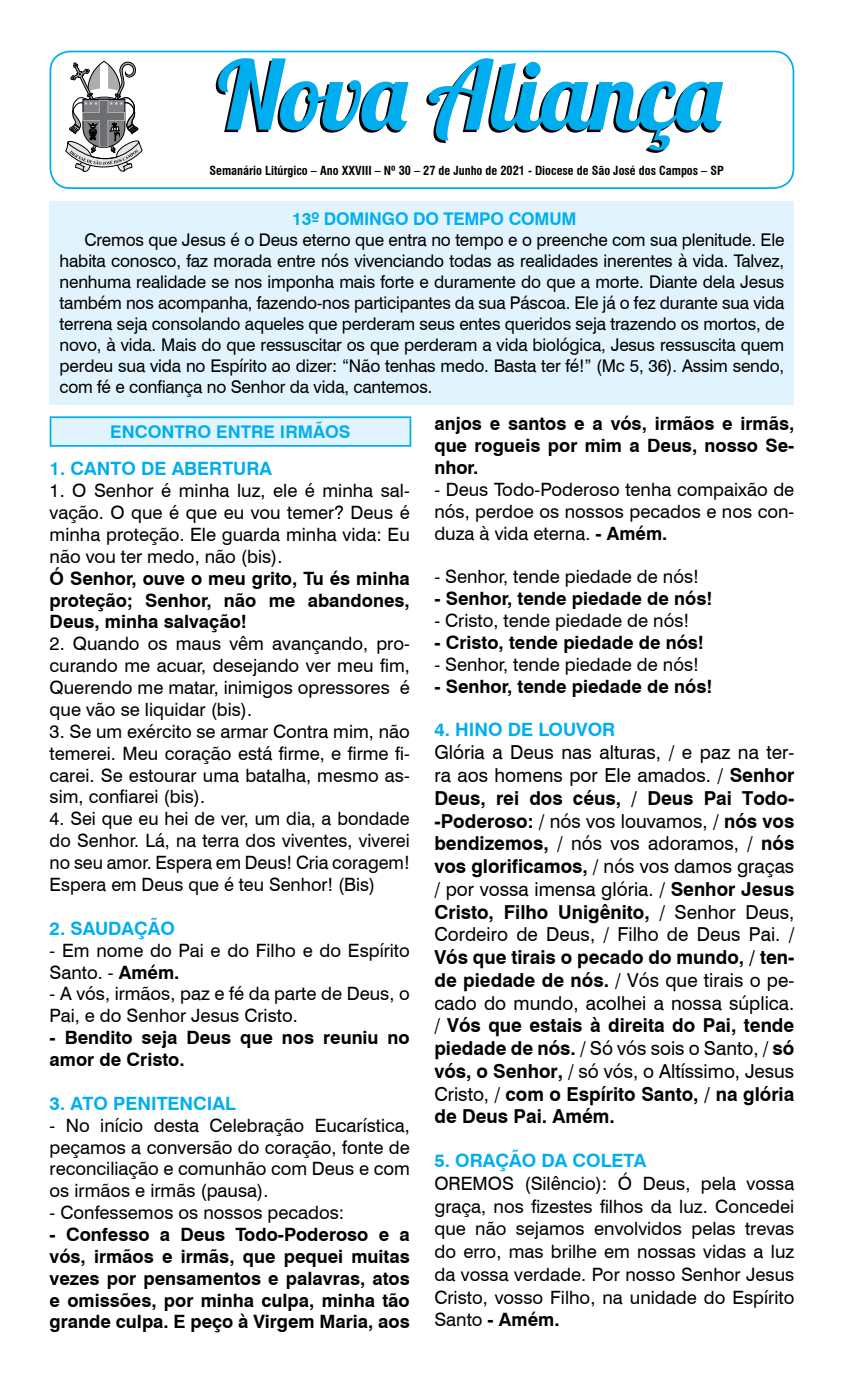
<style>
.page{position:relative;width:844px;height:1389px;background:#fff}
.page>*{position:absolute;margin:0;border:0;box-sizing:border-box;transform-origin:0 0}
.t1{font:95.2px "Lobster 1.4";color:#00aeef}
.t2{font:19.25px/22.8px "Swiss 721 BT";color:#000;text-align:justify}
.t3{font:700 19.25px/22.8px "Swiss 721 BT";color:#000;text-align:justify}
.t4{font:18.38px/21.9px "Swiss 721 BT";color:#000;text-align:justify}
.t5{font:700 18.38px/21.9px "Swiss 721 BT";color:#000;text-align:justify}
.t6{font:700 18.38px "Swiss 721 BT";color:#00aeef}
.t7{font:17.5px/21px "Swiss 721 BT";letter-spacing:-.01em;color:#000;text-align:justify}
.t8{font:700 17.5px "Swiss 721 BT";letter-spacing:-.01em;color:#00aeef}
.t9{font:700 condensed 12.25px "Swiss 721 BT";color:#000}
.s1{font-weight:700}
.s2{font-weight:400}
</style>
<div class="page">
<div style="left:49px;top:51px;width:745px;height:138px;border:2px solid #00aeef;border-radius:20px"></div>
<svg style="left:65px;top:60px;width:77px;height:112px"></svg>
<div style="left:50px;top:201px;width:744px;height:203px;background:#e1f4fd"></div>
<div style="left:50px;top:417px;width:360px;height:29px;background:#e1f4fd"></div>
<hr style="left:50px;top:416px;width:361px;height:2px;background:#00aeef">
<svg style="left:50px;top:418px;width:1px;height:27px"></svg>
<hr style="left:409px;top:418px;width:2px;height:27px;background:#00aeef">
<hr style="left:50px;top:445px;width:361px;height:2px;background:#00aeef">
<h1 class="t1" style="left:218px;top:35px;width:505px">Nova Aliança</h1>
<p class="t9" style="left:209px;top:163px;width:515px">Semanário Litúrgico – Ano XXVIII – Nº 30 – 27 de Junho de 2021 - Diocese de São José dos Campos – SP</p>
<p class="t8" style="left:292px;top:207px;width:286px">13º DOMINGO DO TEMPO COMUM</p>
<p class="t7" style="left:60px;top:229px;width:726px;text-indent:25px">Cremos que Jesus é o Deus eterno que entra no tempo e o preenche com sua plenitude. Ele habita conosco, faz morada entre nós vivenciando todas as realidades inerentes à vida. Talvez, nenhuma realidade se nos imponha mais forte e duramente do que a morte. Diante dela Jesus também nos acompanha, fazendo-nos participantes da sua Páscoa. Ele já o fez durante sua vida terrena seja consolando aqueles que perderam seus entes queridos seja trazendo os mortos, de novo, à vida. Mais do que ressuscitar os que perderam a vida biológica, Jesus ressuscita quem perdeu sua vida no Espírito ao dizer: “Não tenhas medo. Basta ter fé!” (Mc 5, 36). Assim sendo, com fé e confiança no Senhor da vida, cantemos.</p>
<p class="t8" style="left:110px;top:419px;width:242px">ENCONTRO ENTRE IRMÃOS</p>
<p class="t6" style="left:50px;top:456px;width:224px">1. CANTO DE ABERTURA</p>
<p class="t4" style="left:50px;top:479px;width:361px">1. O Senhor é minha luz, ele é minha sal&shy;vação. O que é que eu vou temer? Deus é minha proteção. Ele guarda minha vida: Eu não vou ter medo, não (bis).</p>
<p class="t5" style="left:50px;top:567px;width:361px">Ó Senhor, ouve o meu grito, Tu és minha proteção; Senhor, não me abandones, Deus, minha salvação!</p>
<p class="t4" style="left:50px;top:632px;width:361px">2. Quando os maus vêm avançando, pro&shy;curando me acuar, desejando ver meu fim, Querendo me matar, inimigos opressores é que vão se liquidar (bis).</p>
<p class="t4" style="left:50px;top:720px;width:361px">3. Se um exército se armar Contra mim, não temerei. Meu coração está firme, e firme fi&shy;carei. Se estourar uma batalha, mesmo as&shy;sim, confiarei (bis).</p>
<p class="t4" style="left:50px;top:807px;width:361px">4. Sei que eu hei de ver, um dia, a bondade do Senhor. Lá, na terra dos viventes, viverei no seu amor. Espera em Deus! Cria coragem!<br>Espera em Deus que é teu Senhor! (Bis)</p>
<p class="t6" style="left:50px;top:916px;width:127px">2. SAUDAÇÃO</p>
<p class="t4" style="left:50px;top:938px;width:361px">- Em nome do Pai e do Filho e do Espírito<br>Santo. - <span class="s1">Amém.</span></p>
<p class="t4" style="left:50px;top:982px;width:361px">- A vós, irmãos, paz e fé da parte de Deus, o<br>Pai, e do Senhor Jesus Cristo.</p>
<p class="t5" style="left:50px;top:1026px;width:361px">- Bendito seja Deus que nos reuniu no amor de Cristo.</p>
<p class="t6" style="left:50px;top:1090px;width:188px">3. ATO PENITENCIAL</p>
<p class="t4" style="left:50px;top:1113px;width:361px">- No início desta Celebração Eucarística, peçamos a conversão do coração, fonte de reconciliação e comunhão com Deus e com os irmãos e irmãs (pausa).</p>
<p class="t4" style="left:50px;top:1201px;width:296px">- Confessemos os nossos pecados:</p>
<p class="t5" style="left:50px;top:1223px;width:361px">- Confesso a Deus Todo-Poderoso e a vós, irmãos e irmãs, que pequei muitas vezes por pensamentos e palavras, atos e omissões, por minha culpa, minha tão grande culpa. E peço à Virgem Maria, aos</p>
<p class="t5" style="left:434px;top:412px;width:361px">anjos e santos e a vós, irmãos e irmãs, que rogueis por mim a Deus, nosso Se&shy;nhor.</p>
<p class="t4" style="left:434px;top:478px;width:361px">- Deus Todo-Poderoso tenha compaixão de nós, perdoe os nossos pecados e nos con&shy;duza à vida eterna. <span class="s1">- Amém.</span></p>
<p class="t4" style="left:434px;top:565px;width:266px">- Senhor, tende piedade de nós!</p>
<p class="t5" style="left:434px;top:587px;width:279px">- Senhor, tende piedade de nós!</p>
<p class="t4" style="left:434px;top:609px;width:256px">- Cristo, tende piedade de nós!</p>
<p class="t5" style="left:434px;top:631px;width:271px">- Cristo, tende piedade de nós!</p>
<p class="t4" style="left:434px;top:653px;width:266px">- Senhor, tende piedade de nós!</p>
<p class="t5" style="left:434px;top:675px;width:279px">- Senhor, tende piedade de nós!</p>
<p class="t6" style="left:434px;top:717px;width:182px">4. HINO DE LOUVOR</p>
<p class="t2" style="left:434px;top:740px;width:361px">Glória a Deus nas alturas, / e paz na ter&shy;ra aos homens por Ele amados. / <span class="s1">Senhor Deus, rei dos céus, / Deus Pai Todo--Poderoso:</span> / nós vos louvamos, / <span class="s1">nós vos bendizemos,</span> / nós vos adoramos, / <span class="s1">nós vos glorificamos,</span> / nós vos damos graças / por vossa imensa glória. / <span class="s1">Senhor Jesus Cristo, Filho Unigênito,</span> / Senhor Deus, Cordeiro de Deus, / Filho de Deus Pai. /</p>
<p class="t3" style="left:434px;top:945px;width:361px">Vós que tirais o pecado do mundo, / ten&shy;de piedade de nós. <span class="s2">/ Vós que tirais o pe&shy;cado do mundo, acolhei a nossa súplica. /</span> Vós que estais à direita do Pai, tende piedade de nós. <span class="s2">/ Só vós sois o Santo, /</span> só vós, o Senhor, <span class="s2">/ só vós, o Altíssimo, Jesus Cristo, /</span> com o Espírito Santo, / na glória de Deus Pai. Amém.</p>
<p class="t6" style="left:434px;top:1148px;width:213px">5. ORAÇÃO DA COLETA</p>
<p class="t4" style="left:434px;top:1171px;width:361px;line-height:22.8px">OREMOS (Silêncio): Ó Deus, pela vossa graça, nos fizestes filhos da luz. Concedei que não sejamos envolvidos pelas trevas do erro, mas brilhe em nossas vidas a luz da vossa verdade. Por nosso Senhor Jesus Cristo, vosso Filho, na unidade do Espírito Santo <span class="s1">- Amém.</span></p>
</div>
